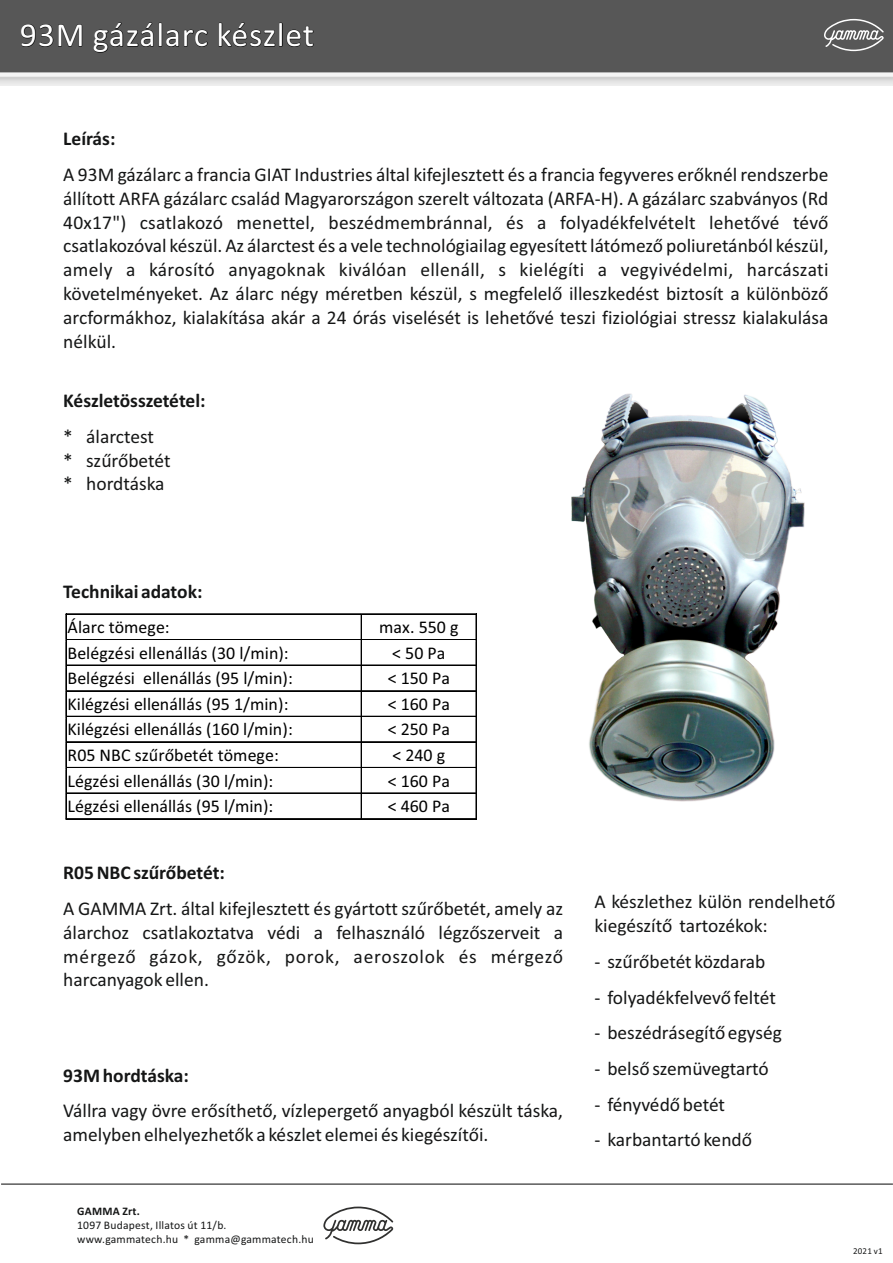
<style>
.page{position:relative;width:893px;height:1263px;background:#fff}
.page>*{position:absolute;margin:0;border:0;box-sizing:border-box;transform-origin:0 0}
.t1{font:33.75px "Calibri";letter-spacing:.02em;color:#fff}
.t2{font:19.5px/23.8px "Calibri";color:#151616}
.t3{font:700 19.5px "Calibri";color:#151616}
.t4{font:17.92px "Calibri";color:#000}
.t5{font:11.55px/14.1px "Calibri";letter-spacing:.02em;color:#151616}
.t6{font:700 11.55px "Calibri";letter-spacing:.02em;color:#151616}
.t7{font:9px "Calibri";letter-spacing:.02em;color:#151616}
</style>
<div class="page">
<img style="left:0;top:0;width:893px;height:85px">
<svg style="left:824px;top:19px;width:60px;height:32px;background:#7e7e7e"></svg>
<img style="left:571px;top:393px;width:233px;height:408px">
<hr style="left:67px;top:614px;width:294px;height:1px;background:#000">
<hr style="left:362px;top:614px;width:114px;height:1px;background:#000">
<hr style="left:67px;top:639px;width:294px;height:1px;background:#000">
<hr style="left:362px;top:639px;width:114px;height:1px;background:#000">
<hr style="left:67px;top:665px;width:294px;height:1px;background:#000">
<hr style="left:362px;top:665px;width:114px;height:1px;background:#000">
<hr style="left:67px;top:691px;width:294px;height:1px;background:#000">
<hr style="left:67px;top:690px;width:294px;height:1px;background:#000">
<hr style="left:362px;top:691px;width:114px;height:1px;background:#000">
<hr style="left:362px;top:690px;width:114px;height:1px;background:#000">
<hr style="left:67px;top:716px;width:294px;height:1px;background:#000">
<hr style="left:362px;top:716px;width:114px;height:1px;background:#000">
<hr style="left:67px;top:742px;width:294px;height:1px;background:#000">
<hr style="left:67px;top:741px;width:294px;height:1px;background:#000">
<hr style="left:362px;top:742px;width:114px;height:1px;background:#000">
<hr style="left:362px;top:741px;width:114px;height:1px;background:#000">
<hr style="left:67px;top:767px;width:294px;height:1px;background:#000">
<hr style="left:362px;top:767px;width:114px;height:1px;background:#000">
<hr style="left:67px;top:793px;width:294px;height:1px;background:#000">
<hr style="left:362px;top:793px;width:114px;height:1px;background:#000">
<svg style="left:66px;top:614px;width:1px;height:205px"></svg>
<hr style="left:67px;top:818px;width:294px;height:1px;background:#000">
<svg style="left:361px;top:614px;width:1px;height:205px"></svg>
<hr style="left:362px;top:818px;width:114px;height:1px;background:#000">
<svg style="left:476px;top:614px;width:1px;height:205px"></svg>
<svg style="left:323px;top:1206px;width:70px;height:38px"></svg>
<hr style="left:1px;top:1183px;width:892px;height:1px;background:#151616">
<h1 class="t1" style="left:20px;top:21px;width:296px">93M gázálarc készlet</h1>
<p class="t3" style="left:63px;top:131px;width:54px">Leírás:</p>
<p class="t2" style="left:63px;top:164px;width:767px;text-align:justify">A 93M gázálarc a francia GIAT Industries által kifejlesztett és a francia fegyveres erőknél rendszerbe állított ARFA gázálarc család Magyarországon szerelt változata (ARFA-H). A gázálarc szabványos (Rd 40x17") csatlakozó menettel, beszédmembránnal, és a folyadékfelvételt lehetővé tévő csatlakozóval készül. Az álarctest és a vele technológiailag egyesített látómező poliuretánból készül, amely a károsító anyagoknak kiválóan ellenáll, s kielégíti a vegyivédelmi, harcászati követelményeket. Az álarc négy méretben készül, s megfelelő illeszkedést biztosít a különböző arcformákhoz, kialakítása akár a 24 órás viselését is lehetővé teszi fiziológiai stressz kialakulása nélkül.</p>
<p class="t3" style="left:63px;top:392px;width:144px">Készletösszetétel:</p>
<p class="t2" style="left:63px;top:426px;width:109px">* álarctest<br>* szűrőbetét * hordtáska</p>
<p class="t3" style="left:63px;top:583px;width:141px">Technikai adatok:</p>
<p class="t4" style="left:68px;top:620px;width:104px">Álarc tömege:</p>
<p class="t4" style="left:379px;top:620px;width:81px">max. 550 g</p>
<p class="t4" style="left:68px;top:645px;width:223px">Belégzési ellenállás (30 l/min):</p>
<p class="t4" style="left:392px;top:645px;width:55px">&lt; 50 Pa</p>
<p class="t4" style="left:68px;top:671px;width:227px">Belégzési ellenállás (95 l/min):</p>
<p class="t4" style="left:388px;top:671px;width:64px">&lt; 150 Pa</p>
<p class="t4" style="left:68px;top:696px;width:222px">Kilégzési ellenállás (95 1/min):</p>
<p class="t4" style="left:388px;top:696px;width:64px">&lt; 160 Pa</p>
<p class="t4" style="left:68px;top:722px;width:227px">Kilégzési ellenállás (160 l/min):</p>
<p class="t4" style="left:388px;top:722px;width:64px">&lt; 250 Pa</p>
<p class="t4" style="left:68px;top:748px;width:213px">R05 NBC szűrőbetét tömege:</p>
<p class="t4" style="left:392px;top:748px;width:54px">&lt; 240 g</p>
<p class="t4" style="left:68px;top:773px;width:207px">Légzési ellenállás (30 l/min):</p>
<p class="t4" style="left:388px;top:773px;width:64px">&lt; 160 Pa</p>
<p class="t4" style="left:68px;top:799px;width:207px">Légzési ellenállás (95 l/min):</p>
<p class="t4" style="left:388px;top:799px;width:64px">&lt; 460 Pa</p>
<p class="t3" style="left:63px;top:864px;width:163px">R05 NBC szűrőbetét:</p>
<p class="t2" style="left:63px;top:898px;width:501px;text-align:justify">A GAMMA Zrt. által kifejlesztett és gyártott szűrőbetét, amely az álarchoz csatlakoztatva védi a felhasználó légzőszerveit a mérgező gázok, gőzök, porok, aeroszolok és mérgező harcanyagok ellen.</p>
<p class="t3" style="left:63px;top:1067px;width:127px">93M hordtáska:</p>
<p class="t2" style="left:63px;top:1100px;width:501px">Vállra vagy övre erősíthető, vízlepergető anyagból készült táska, amelyben elhelyezhetők a készlet elemei és kiegészítői.</p>
<p class="t6" style="left:77px;top:1206px;width:64px">GAMMA Zrt.</p>
<p class="t5" style="left:77px;top:1219px;width:238px">1097 Budapest, Illatos út 11/b. www.gammatech.hu * gamma@gammatech.hu</p>
<p class="t2" style="left:594px;top:892px;width:243px">A készlethez külön rendelhető kiegészítő tartozékok:</p>
<p class="t2" style="left:594px;top:951px;width:173px">- szűrőbetét közdarab</p>
<p class="t2" style="left:594px;top:987px;width:183px">- folyadékfelvevő feltét</p>
<p class="t2" style="left:594px;top:1022px;width:189px">- beszédrásegítő egység</p>
<p class="t2" style="left:594px;top:1058px;width:176px">- belső szemüvegtartó</p>
<p class="t2" style="left:594px;top:1094px;width:132px">- fényvédő betét</p>
<p class="t2" style="left:594px;top:1130px;width:159px">- karbantartó kendő</p>
<p class="t7" style="left:853px;top:1248px;width:31px">2021 v1</p>
</div>
